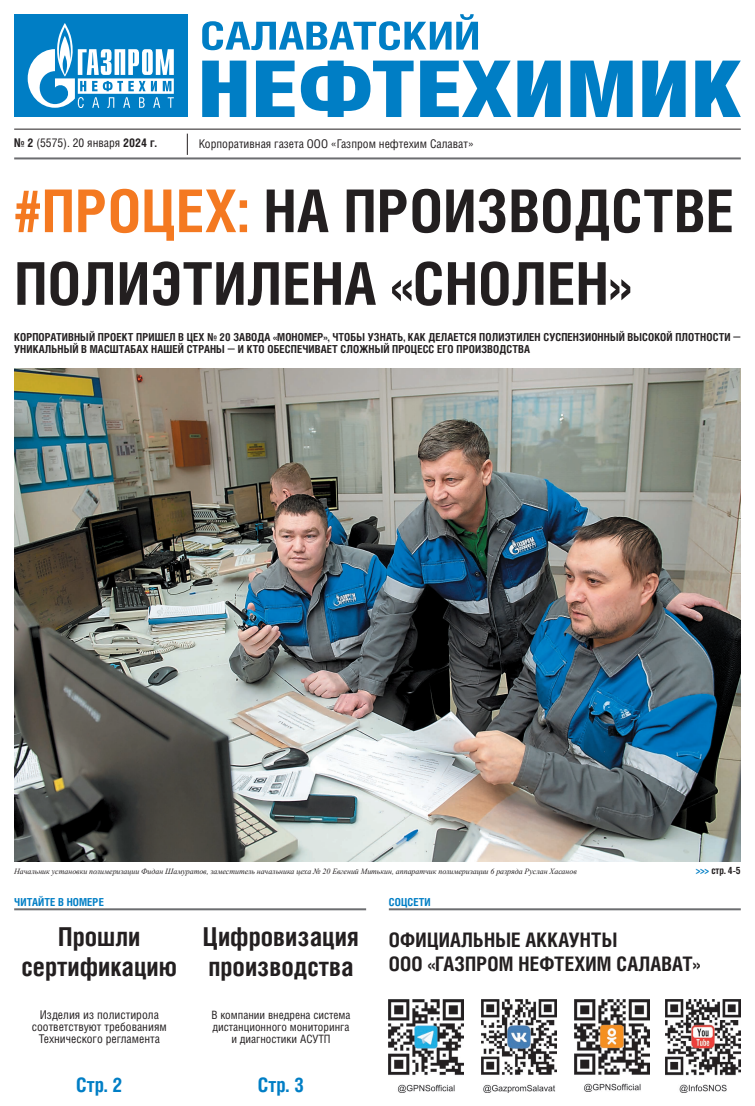
<style>
.page{position:relative;width:755px;height:1106px;background:#fff}
.page>*{position:absolute;margin:0;border:0;box-sizing:border-box;transform-origin:0 0}
.t1{font:700 59px/72.6px "Helios Cond";letter-spacing:.01em;color:#231f20}
.t2{font:700 26px/30px "Helios Cond";color:#231f20;text-align:center}
.t3{font:700 20px/24.2px "Helios Cond";letter-spacing:.01em;color:#231f20}
.t4{font:700 20px "Helios Cond";color:#007ec5}
.t5{font:12px/12.1px "Helios Cond";color:#231f20;text-align:center}
.t6{font:11.5px/12.1px "Helios Cond";color:#231f20;text-align:center}
.t7{font:700 11px/12.1px "Helios Cond";letter-spacing:.01em;color:#231f20}
.t8{font:700 11px "Helios Cond";letter-spacing:.01em;color:#007ec5}
.t9{font:700 10px "Helios Cond";color:#231f20}
.t10{font:italic 8px "Times New Roman";letter-spacing:-.005em;color:#231f20}
.s1{font-weight:700}
.s2{color:#f47921}
.s3{color:#007ec5}
</style>
<div class="page">
<hr style="left:14px;top:129px;width:726px;height:1px;background:#231f20">
<svg style="left:187px;top:134px;width:1px;height:21px"></svg>
<div style="left:14px;top:14px;width:173px;height:103px;background:#007ec5"></div>
<svg style="left:28px;top:23px;width:146px;height:85px"></svg>
<svg style="left:202px;top:14px;width:275px;height:36px"></svg>
<svg style="left:202px;top:61px;width:44px;height:56px"></svg>
<svg style="left:256px;top:61px;width:38px;height:56px"></svg>
<svg style="left:300px;top:61px;width:113px;height:56px"></svg>
<svg style="left:420px;top:61px;width:91px;height:56px"></svg>
<svg style="left:517px;top:61px;width:43px;height:56px;background:#2892ce"></svg>
<svg style="left:570px;top:61px;width:62px;height:56px"></svg>
<svg style="left:642px;top:61px;width:43px;height:56px;background:#2791cd"></svg>
<svg style="left:695px;top:61px;width:45px;height:56px"></svg>
<hr style="left:14px;top:157px;width:726px;height:2px;background:#6c6d70">
<img style="left:481px;top:999px;width:75px;height:93px">
<img style="left:574px;top:999px;width:74px;height:92px">
<img style="left:388px;top:999px;width:75px;height:93px">
<img style="left:665px;top:999px;width:75px;height:93px">
<hr style="left:388px;top:908px;width:352px;height:2px;background:#6c6d70">
<hr style="left:14px;top:908px;width:352px;height:2px;background:#6c6d70">
<img style="left:14px;top:369px;width:726px;height:492px">
<p class="t5" style="left:14px;top:137px;width:144px"><span class="s1">№ 2</span> (5575). 20 января <span class="s1">2024 г.</span></p>
<p class="t5" style="left:198px;top:137px;width:276px">Корпоративная газета ООО «Газпром нефтехим Салават»</p>
<h1 class="t1" style="left:14px;top:174px;width:720px"><span class="s2">#ПРОЦЕХ:</span> НА ПРОИЗВОДСТВЕ<br>ПОЛИЭТИЛЕНА «СНОЛЕН»</h1>
<p class="t7" style="left:14px;top:331px;width:727px">КОРПОРАТИВНЫЙ ПРОЕКТ ПРИШЕЛ В ЦЕХ № 20 ЗАВОДА «МОНОМЕР», ЧТОБЫ УЗНАТЬ, КАК ДЕЛАЕТСЯ ПОЛИЭТИЛЕН СУСПЕНЗИОННЫЙ ВЫСОКОЙ ПЛОТНОСТИ —<br>УНИКАЛЬНЫЙ В МАСШТАБАХ НАШЕЙ СТРАНЫ — И КТО ОБЕСПЕЧИВАЕТ СЛОЖНЫЙ ПРОЦЕСС ЕГО ПРОИЗВОДСТВА</p>
<p class="t10" style="left:14px;top:865px;width:563px">Начальник установки полимеризации Фидан Шамуратов, заместитель начальника цеха № 20 Евгений Митькин, аппаратчик полимеризации 6 разряда Руслан Хасанов</p>
<p class="t9" style="left:695px;top:863px;width:47px"><span class="s3">&gt;&gt;&gt;</span> стр. 4-5</p>
<p class="t8" style="left:14px;top:894px;width:91px">ЧИТАЙТЕ В НОМЕРЕ</p>
<p class="t8" style="left:388px;top:894px;width:43px">СОЦСЕТИ</p>
<h2 class="t2" style="left:22px;top:921px;width:157px">Прошли сертификацию</h2>
<p class="t5" style="left:32px;top:1008px;width:136px">Изделия из полистирола соответствуют требованиям<br>Технического регламента</p>
<h3 class="t4" style="left:76px;top:1071px;width:48px">Стр. 2</h3>
<h2 class="t2" style="left:203px;top:921px;width:157px;text-align:left">Цифровизация производства</h2>
<p class="t6" style="left:211px;top:1009px;width:140px">В компании внедрена система дистанционного мониторинга и диагностики АСУТП</p>
<h3 class="t4" style="left:258px;top:1071px;width:48px">Стр. 3</h3>
<h3 class="t3" style="left:388px;top:927px;width:313px">ОФИЦИАЛЬНЫЕ АККАУНТЫ<br>ООО «ГАЗПРОМ НЕФТЕХИМ САЛАВАТ»</h3>
</div>
